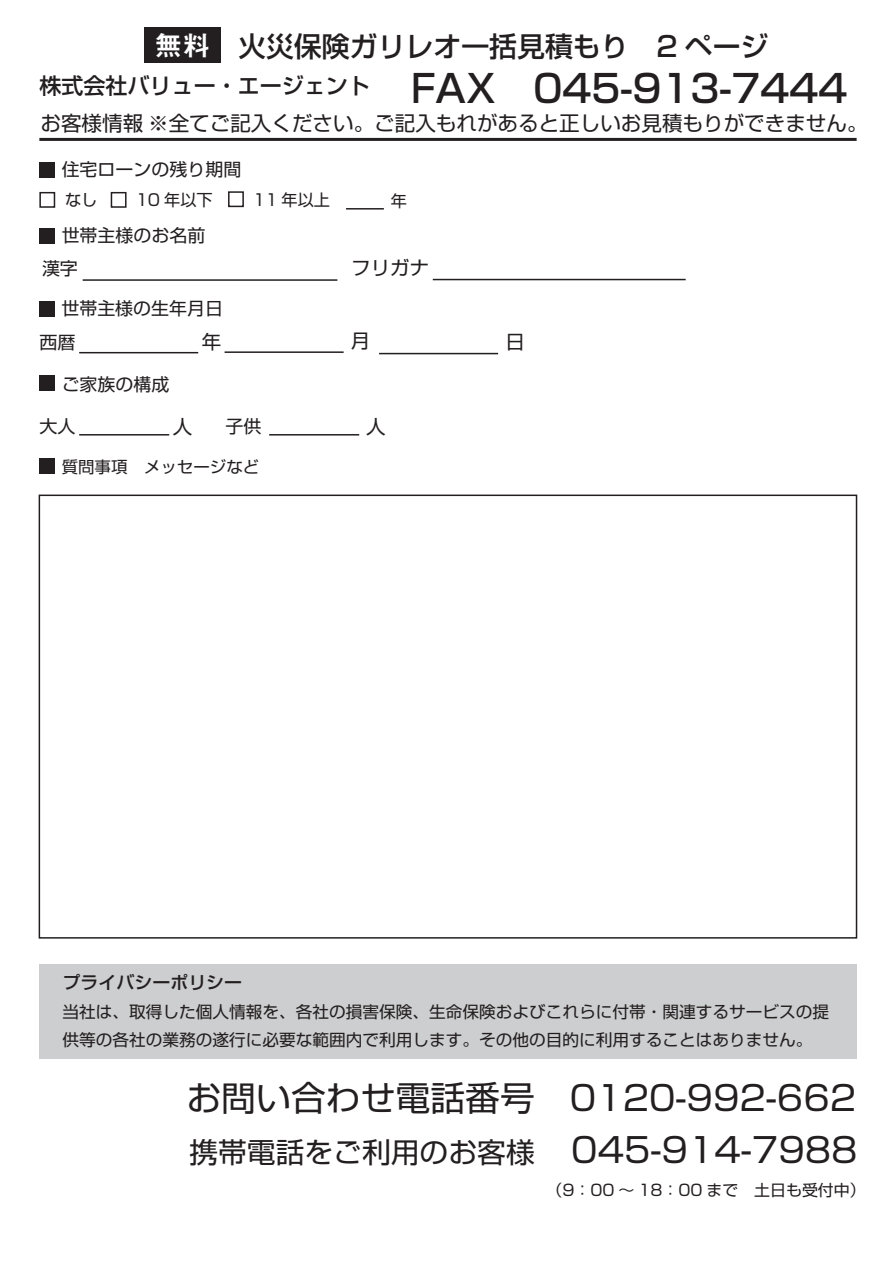
<style>
.page{position:relative;width:893px;height:1263px;background:#fff}
.page>*{position:absolute;margin:0;border:0;box-sizing:border-box;transform-origin:0 0}
.t1{font:500 38.1px "Shin Go Pro";color:#231f20}
.t2{font:34.2px "Shin Go Pro";color:#231f20}
.t3{font:28.2px "Shin Go Pro";color:#231f20}
.t4{font:500 27.9px "Shin Go Pro";color:#231f20}
.t5{font:20.55px "Shin Go Pro";color:#231f20}
.t6{font:19.05px "Shin Go Pro";color:#231f20}
.t7{font:17.55px/33.3px "Shin Go Pro";color:#231f20}
.t8{font:500 17.55px "Shin Go Pro";color:#231f20}
.t9{font:16.35px/28.2px "Shin Go Pro";color:#231f20}
.t10{font:16.2px "Shin Go Pro";color:#231f20}
.t11{font:15.6px "Shin Go Pro";color:#231f20}
.s1{font-family:"Midashi Go Pro MB31";font-weight:400;color:#fff}
.s2{font-size:34.2px}
</style>
<div class="page">
<hr style="left:39px;top:138px;width:818px;height:3px;background:#231f20">
<div style="left:144px;top:27px;width:77px;height:36px;background:#231f20"></div>
<div style="left:40px;top:162px;width:15px;height:16px;background:#231f20"></div>
<div style="left:40px;top:228px;width:15px;height:16px;background:#231f20"></div>
<hr style="left:83px;top:279px;width:254px;height:2px;background:#231f20">
<hr style="left:433px;top:279px;width:253px;height:1px;background:#231f20">
<div style="left:40px;top:375px;width:15px;height:16px;background:#231f20"></div>
<div style="left:40px;top:458px;width:15px;height:16px;background:#231f20"></div>
<div style="left:39px;top:192px;width:16px;height:16px;background:#fff;border:2px solid #231f20"></div>
<div style="left:111px;top:192px;width:16px;height:16px;background:#fff;border:2px solid #231f20"></div>
<div style="left:228px;top:191px;width:16px;height:16px;background:#fff;border:2px solid #231f20"></div>
<hr style="left:346px;top:208px;width:38px;height:2px;background:#231f20">
<div style="left:39px;top:301px;width:16px;height:16px;background:#231f20"></div>
<hr style="left:79px;top:352px;width:119px;height:1px;background:#231f20">
<hr style="left:225px;top:351px;width:119px;height:2px;background:#231f20">
<hr style="left:379px;top:353px;width:119px;height:1px;background:#231f20">
<hr style="left:79px;top:434px;width:90px;height:1px;background:#231f20">
<hr style="left:269px;top:434px;width:90px;height:1px;background:#231f20">
<div style="left:39px;top:494px;width:818px;height:445px;border:2px solid #231f20"></div>
<div style="left:39px;top:964px;width:817px;height:94px;background:#cdcecf"></div>
<h3 class="t4" style="left:154px;top:23px;width:615px"><span class="s1">無料</span> 火災保険ガリレオ一括見積もり　2 ページ</h3>
<h1 class="t1" style="left:40px;top:57px;width:809px"><sup>株式会社バリュー・エージェント</sup> FAX　045-913-7444</h1>
<p class="t5" style="left:41px;top:106px;width:828px">お客様情報 ※全てご記入ください。ご記入もれがあると正しいお見積もりができません。</p>
<p class="t7" style="left:62px;top:151px;width:181px">住宅ローンの残り期間</p>
<p class="t10" style="left:65px;top:187px;width:34px">なし</p>
<p class="t10" style="left:136px;top:187px;width:78px">10 年以下</p>
<p class="t10" style="left:253px;top:186px;width:78px">11 年以上</p>
<p class="t10" style="left:391px;top:188px;width:18px">年</p>
<p class="t7" style="left:42px;top:217px;width:165px;text-indent:20px">世帯主様のお名前漢字</p>
<p class="t6" style="left:351px;top:252px;width:79px">フリガナ</p>
<p class="t7" style="left:39px;top:289px;width:185px;line-height:34.2px;text-indent:22px">世帯主様の生年月日西暦</p>
<p class="t6" style="left:202px;top:327px;width:21px">年</p>
<p class="t6" style="left:351px;top:325px;width:21px">月</p>
<p class="t6" style="left:505px;top:326px;width:21px">日</p>
<p class="t7" style="left:62px;top:365px;width:109px">ご家族の構成</p>
<p class="t7" style="left:39px;top:408px;width:37px">大人</p>
<p class="t6" style="left:173px;top:411px;width:21px">人</p>
<p class="t7" style="left:225px;top:408px;width:37px">子供</p>
<p class="t6" style="left:366px;top:411px;width:21px">人</p>
<p class="t10" style="left:62px;top:454px;width:199px">質問事項　メッセージなど</p>
<p class="t8" style="left:63px;top:968px;width:181px">プライバシーポリシー</p>
<p class="t9" style="left:63px;top:996px;width:768px">当社は、取得した個人情報を、各社の損害保険、生命保険およびこれらに付帯・関連するサービスの提供等の各社の業務の遂行に必要な範囲内で利用します。その他の目的に利用することはありません。</p>
<h2 class="t2" style="left:186px;top:1070px;width:671px">お問い合わせ電話番号　0120-992-662</h2>
<h3 class="t3" style="left:189px;top:1129px;width:670px">携帯電話をご利用のお客様 <span class="s2">045-914-7988</span></h3>
<p class="t11" style="left:546px;top:1177px;width:321px">（9：00 ～ 18：00 まで　土日も受付中）</p>
</div>
